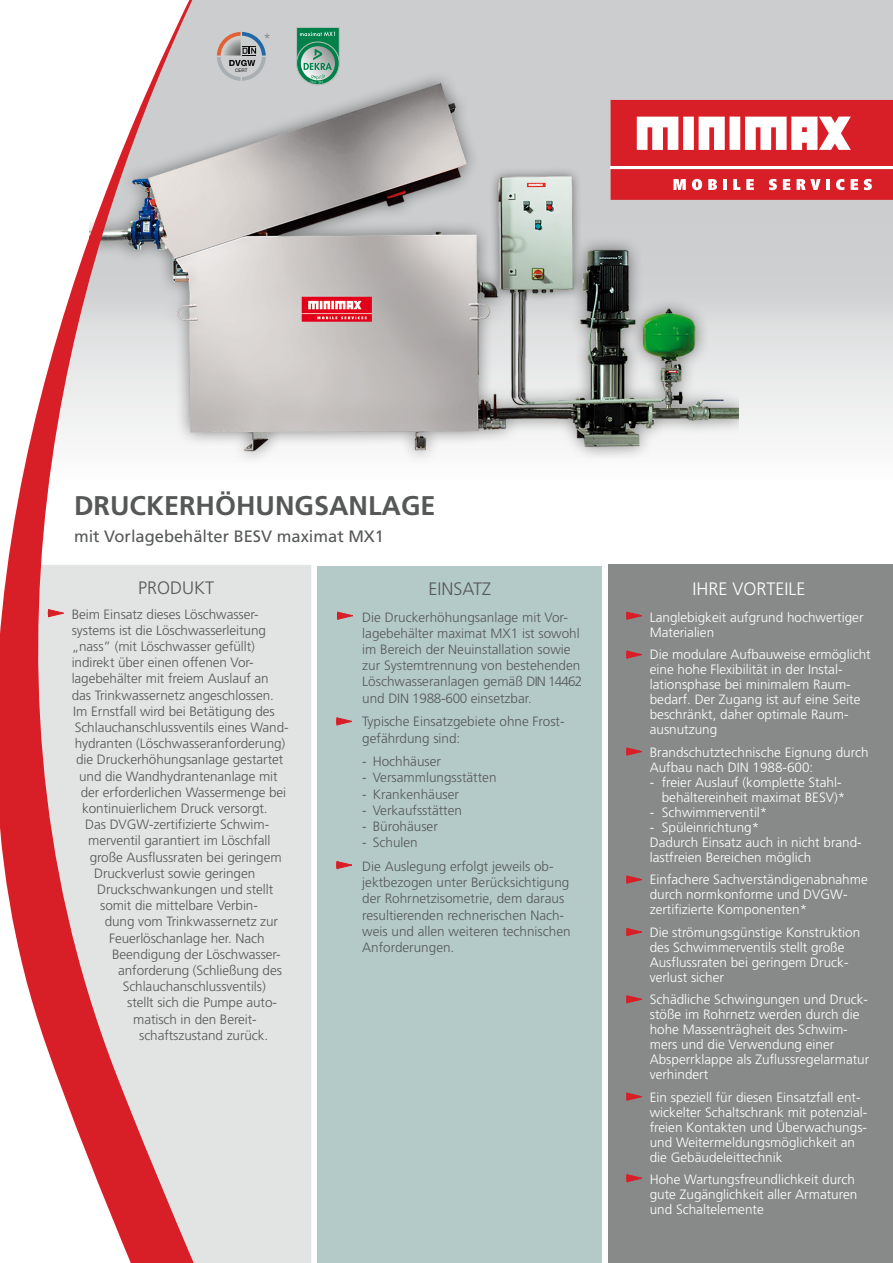
<style>
.page{position:relative;width:893px;height:1263px;background:#fff}
.page>*{position:absolute;margin:0;border:0;box-sizing:border-box;transform-origin:0 0}
.t1{font:700 27px "Frutiger CE";color:#565858}
.t2{font:300 18px "Frutiger CE";color:#565858}
.t3{font:300 18px "Frutiger CE";color:#fff}
.t4{font:16.5px "Frutiger CE";color:#565858}
.t5{font:300 13.5px/16.2px "Frutiger CE";letter-spacing:-.005em;color:#565858}
.t6{font:300 13.5px/15px "Frutiger CE";color:#fff}
.t7{font:300 13.5px "Frutiger CE";color:#7c7e7d}
.t8{font:4.8px "Helvetica Neue";color:#0e0e0e}
</style>
<div class="page">
<img style="left:199px;top:0;width:694px;height:436px">
<div style="left:199px;top:565px;width:112px;height:698px;background:#e2e4e4"></div>
<div style="left:317px;top:566px;width:285px;height:697px;background:#b4cac9"></div>
<div style="left:608px;top:565px;width:285px;height:698px;background:#888a8a"></div>
<svg style="left:738px;top:100px;width:155px;height:67px"></svg>
<div style="left:611px;top:169px;width:282px;height:31px;background:#d81f27"></div>
<svg style="left:746px;top:179px;width:8px;height:11px"></svg>
<svg style="left:769px;top:179px;width:8px;height:11px"></svg>
<svg style="left:783px;top:179px;width:7px;height:11px"></svg>
<svg style="left:797px;top:179px;width:24px;height:11px"></svg>
<hr style="left:826px;top:179px;width:4px;height:11px;background:#fff">
<svg style="left:836px;top:179px;width:8px;height:11px"></svg>
<svg style="left:851px;top:179px;width:7px;height:11px"></svg>
<svg style="left:864px;top:179px;width:8px;height:11px"></svg>
<hr style="left:611px;top:167px;width:282px;height:2px;background:#fff">
<svg style="left:627px;top:612px;width:15px;height:8px"></svg>
<svg style="left:627px;top:651px;width:15px;height:7px"></svg>
<svg style="left:627px;top:748px;width:15px;height:7px"></svg>
<svg style="left:627px;top:876px;width:15px;height:7px"></svg>
<svg style="left:337px;top:612px;width:16px;height:8px"></svg>
<svg style="left:337px;top:717px;width:15px;height:8px"></svg>
<img style="left:199px;top:55px;width:539px;height:406px">
<svg style="left:337px;top:861px;width:15px;height:8px"></svg>
<svg style="left:627px;top:928px;width:15px;height:8px"></svg>
<svg style="left:627px;top:995px;width:15px;height:8px"></svg>
<svg style="left:627px;top:1093px;width:15px;height:7px"></svg>
<svg style="left:0;top:0;width:199px;height:1263px"></svg>
<svg style="left:627px;top:1174px;width:15px;height:8px"></svg>
<svg style="left:217px;top:32px;width:49px;height:49px;background:#adacae"></svg>
<svg style="left:296px;top:27px;width:44px;height:58px;background:#62a488"></svg>
<p class="t8" style="left:235px;top:67px;width:14px">CERT</p>
<p class="t7" style="left:264px;top:30px;width:9px">*</p>
<h1 class="t1" style="left:74px;top:490px;width:363px">DRUCKERHÖHUNGSANLAGE</h1>
<p class="t4" style="left:74px;top:527px;width:312px">mit Vorlagebehälter BESV maximat MX1</p>
<h2 class="t2" style="left:138px;top:577px;width:78px">PRODUKT</h2>
<h2 class="t2" style="left:428px;top:578px;width:64px">EINSATZ</h2>
<h2 class="t3" style="left:692px;top:578px;width:115px">IHRE VORTEILE</h2>
<p class="t5" style="left:362px;top:609px;width:222px">Die Druckerhöhungsanlage mit Vor&shy;lagebehälter maximat MX1 ist sowohl im Bereich der Neuinstallation sowie zur Systemtrennung von bestehenden Löschwasseranlagen gemäß DIN 14462 und DIN 1988-600 einsetzbar.</p>
<p class="t5" style="left:362px;top:713px;width:204px">Typische Einsatzgebiete ohne Frost&shy;gefährdung sind:</p>
<p class="t5" style="left:362px;top:753px;width:80px">- Hochhäuser</p>
<p class="t5" style="left:362px;top:769px;width:136px">- Versammlungsstätten</p>
<p class="t5" style="left:362px;top:786px;width:98px">- Krankenhäuser</p>
<p class="t5" style="left:362px;top:802px;width:101px">- Verkaufsstätten</p>
<p class="t5" style="left:362px;top:818px;width:77px">- Bürohäuser</p>
<p class="t5" style="left:362px;top:831px;width:193px;line-height:23.7px">- Schulen<br>Die Auslegung erfolgt jeweils ob-</p>
<p class="t5" style="left:362px;top:874px;width:210px">jektbezogen unter Berücksichtigung der Rohrnetzisometrie, dem daraus resultierenden rechnerischen Nach&shy;weis und allen weiteren technischen<br>Anforderungen.</p>
<p class="t5" style="left:72px;top:606px;width:188px">Beim Einsatz dieses Löschwasser-</p>
<p class="t5" style="left:72px;top:622px;width:196px">systems ist die Löschwasserleitung</p>
<p class="t5" style="left:72px;top:638px;width:185px">„nass” (mit Löschwasser gefüllt)</p>
<p class="t5" style="left:72px;top:654px;width:183px">indirekt über einen offenen Vor-</p>
<p class="t5" style="left:72px;top:670px;width:199px">lagebehälter mit freiem Auslauf an</p>
<p class="t5" style="left:72px;top:687px;width:204px">das Trinkwassernetz angeschlossen.</p>
<p class="t5" style="left:73px;top:703px;width:203px">Im Ernstfall wird bei Betätigung des</p>
<p class="t5" style="left:75px;top:719px;width:215px">Schlauchanschlussventils eines Wand-</p>
<p class="t5" style="left:75px;top:735px;width:212px">hydranten (Löschwasseranforderung)</p>
<p class="t5" style="left:76px;top:751px;width:209px">die Druckerhöhungsanlage gestartet</p>
<p class="t5" style="left:79px;top:768px;width:200px">und die Wandhydrantenanlage mit</p>
<p class="t5" style="left:81px;top:784px;width:207px">der erforderlichen Wassermenge bei</p>
<p class="t5" style="left:82px;top:800px;width:187px">kontinuierlichem Druck versorgt.</p>
<p class="t5" style="left:85px;top:816px;width:185px">Das DVGW-zertifizierte Schwim-</p>
<p class="t5" style="left:88px;top:832px;width:184px">merventil garantiert im Löschfall</p>
<p class="t5" style="left:90px;top:849px;width:193px">große Ausflussraten bei geringem</p>
<p class="t5" style="left:94px;top:865px;width:163px">Druckverlust sowie geringen</p>
<p class="t5" style="left:97px;top:881px;width:177px">Druckschwankungen und stellt</p>
<p class="t5" style="left:100px;top:897px;width:159px">somit die mittelbare Verbin-</p>
<p class="t5" style="left:105px;top:913px;width:175px">dung vom Trinkwassernetz zur</p>
<p class="t5" style="left:109px;top:930px;width:157px">Feuerlöschanlage her. Nach</p>
<p class="t5" style="left:112px;top:946px;width:170px">Beendigung der Löschwasser-</p>
<p class="t5" style="left:118px;top:962px;width:165px">anforderung (Schließung des</p>
<p class="t5" style="left:123px;top:978px;width:145px">Schlauchanschlussventils)</p>
<p class="t5" style="left:127px;top:994px;width:151px">stellt sich die Pumpe auto-</p>
<p class="t5" style="left:133px;top:1011px;width:125px">matisch in den Bereit-</p>
<p class="t5" style="left:139px;top:1027px;width:131px">schaftszustand zurück.</p>
<p class="t6" style="left:650px;top:609px;width:215px">Langlebigkeit aufgrund hochwertiger<br>Materialien</p>
<p class="t6" style="left:650px;top:647px;width:223px">Die modulare Aufbauweise ermöglicht eine hohe Flexibilität in der Instal&shy;lationsphase bei minimalem Raum&shy;bedarf. Der Zugang ist auf eine Seite beschränkt, daher optimale Raum&shy;ausnutzung</p>
<p class="t6" style="left:650px;top:744px;width:220px">Brandschutztechnische Eignung durch<br>Aufbau nach DIN 1988-600:</p>
<p class="t6" style="left:650px;top:774px;width:198px;text-align:right">- freier Auslauf (komplette Stahl&shy;behältereinheit maximat BESV)*</p>
<p class="t6" style="left:650px;top:804px;width:119px">- Schwimmerventil*</p>
<p class="t6" style="left:650px;top:819px;width:212px">- Spüleinrichtung*<br>Dadurch Einsatz auch in nicht brand&shy;lastfreien Bereichen möglich</p>
<p class="t6" style="left:650px;top:872px;width:220px">Einfachere Sachverständigenabnahme durch normkonforme und DVGW&shy;zertifizierte Komponenten*</p>
<p class="t6" style="left:650px;top:924px;width:212px">Die strömungsgünstige Konstruktion des Schwimmerventils stellt große<br>Ausflussraten bei geringem Druck&shy;verlust sicher</p>
<p class="t6" style="left:650px;top:992px;width:221px">Schädliche Schwingungen und Druck&shy;stöße im Rohrnetz werden durch die hohe Massenträgheit des Schwim&shy;mers und die Verwendung einer<br>Absperrklappe als Zuflussregelarmatur verhindert</p>
<p class="t6" style="left:650px;top:1089px;width:219px">Ein speziell für diesen Einsatzfall ent&shy;wickelter Schaltschrank mit potenzial&shy;freien Kontakten und Überwachungs&shy;und Weitermeldungsmöglichkeit an die Gebäudeleittechnik</p>
<p class="t6" style="left:650px;top:1172px;width:209px">Hohe Wartungsfreundlichkeit durch gute Zugänglichkeit aller Armaturen und Schaltelemente</p>
</div>
